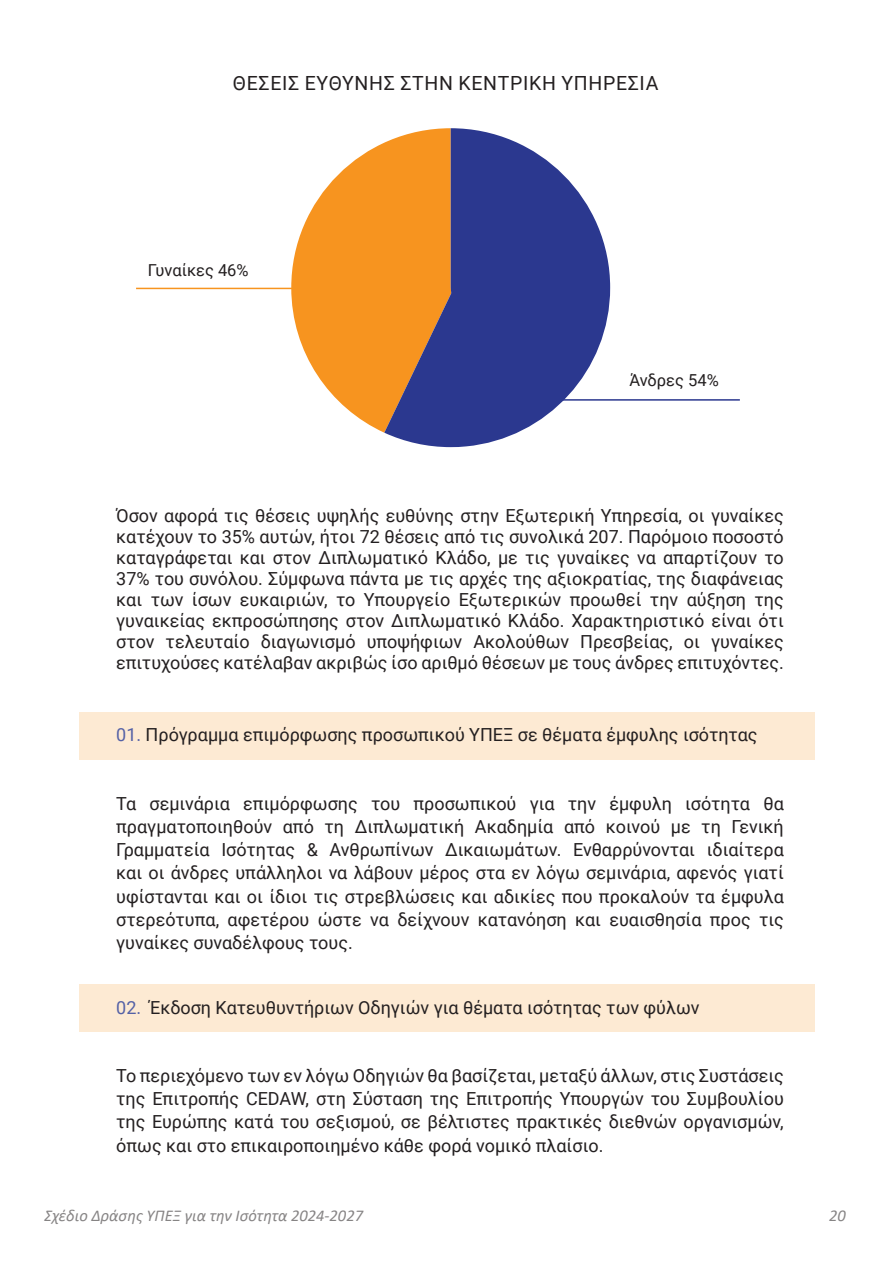
<style>
.page{position:relative;width:893px;height:1263px;background:#fff}
.page>*{position:absolute;margin:0;border:0;box-sizing:border-box;transform-origin:0 0}
.titles{font:19.5px "Roboto";letter-spacing:.035em;color:#231f20}
.Paragraph_Style_1{font:18px/23.2px "Roboto";color:#231f20;text-align:justify}
.t1{font:italic 16.5px "Calibri";color:#231f20}
.Paragraph_Style_1-2{font:16.5px "Roboto";color:#231f20}
.s1{color:#5461a6}
</style>
<div class="page">
<div style="left:79px;top:713px;width:735px;height:47px;background:#fdead3"></div>
<div style="left:79px;top:984px;width:735px;height:48px;background:#fdead3"></div>
<hr style="left:558px;top:399px;width:182px;height:2px;background:#2b388f">
<svg style="left:291px;top:143px;width:93px;height:290px;fill:#f7941f"></svg>
<svg style="left:384px;top:128px;width:226px;height:319px;fill:#2b388f"></svg>
<hr style="left:136px;top:288px;width:165px;height:1px;background:#f7941f">
<p class="titles" style="left:233px;top:69px;width:427px">ΘΕΣΕΙΣ ΕΥΘΥΝΗΣ ΣΤΗΝ ΚΕΝΤΡΙΚΉ ΥΠΗΡΕΣΙΑ</p>
<p class="Paragraph_Style_1-2" style="left:148px;top:258px;width:102px">Γυναίκες 46%</p>
<p class="Paragraph_Style_1-2" style="left:629px;top:369px;width:91px">Άνδρες 54%</p>
<p class="Paragraph_Style_1" style="left:116px;top:505px;width:669px;line-height:21px">Όσον αφορά τις θέσεις υψηλής ευθύνης στην Εξωτερική Υπηρεσία, οι γυναίκες κατέχουν το 35% αυτών, ήτοι 72 θέσεις από τις συνολικά 207. Παρόμοιο ποσοστό καταγράφεται και στον Διπλωματικό Κλάδο, με τις γυναίκες να απαρτίζουν το 37% του συνόλου. Σύμφωνα πάντα με τις αρχές της αξιοκρατίας, της διαφάνειας και των ίσων ευκαιριών, το Υπουργείο Εξωτερικών προωθεί την αύξηση της γυναικείας εκπροσώπησης στον Διπλωματικό Κλάδο. Χαρακτηριστικό είναι ότι στον τελευταίο διαγωνισμό υποψήφιων Ακολούθων Πρεσβείας, οι γυναίκες επιτυχούσες κατέλαβαν ακριβώς ίσο αριθμό θέσεων με τους άνδρες επιτυχόντες.</p>
<p class="Paragraph_Style_1" style="left:116px;top:723px;width:643px"><span class="s1">01.</span> Πρόγραμμα επιμόρφωσης προσωπικού ΥΠΕΞ σε θέματα έμφυλης ισότητας</p>
<p class="Paragraph_Style_1" style="left:116px;top:791px;width:669px">Τα σεμινάρια επιμόρφωσης του προσωπικού για την έμφυλη ισότητα θα πραγματοποιηθούν από τη Διπλωματική Ακαδημία από κοινού με τη Γενική Γραμματεία Ισότητας &amp; Ανθρωπίνων Δικαιωμάτων. Ενθαρρύνονται ιδιαίτερα και οι άνδρες υπάλληλοι να λάβουν μέρος στα εν λόγω σεμινάρια, αφενός γιατί υφίστανται και οι ίδιοι τις στρεβλώσεις και αδικίες που προκαλούν τα έμφυλα στερεότυπα, αφετέρου ώστε να δείχνουν κατανόηση και ευαισθησία προς τις γυναίκες συναδέλφους τους.</p>
<p class="Paragraph_Style_1" style="left:116px;top:995px;width:585px"><span class="s1">02.</span> Έκδοση Κατευθυντήριων Οδηγιών για θέματα ισότητας των φύλων</p>
<p class="Paragraph_Style_1" style="left:116px;top:1063px;width:669px">Το περιεχόμενο των εν λόγω Οδηγιών θα βασίζεται, μεταξύ άλλων, στις Συστάσεις της Επιτροπής CEDAW, στη Σύσταση της Επιτροπής Υπουργών του Συμβουλίου της Ευρώπης κατά του σεξισμού, σε βέλτιστες πρακτικές διεθνών οργανισμών, όπως και στο επικαιροποιημένο κάθε φορά νομικό πλαίσιο.</p>
<p class="t1" style="left:44px;top:1204px;width:320px">Σχέδιο Δράσης ΥΠΕΞ για την Ισότητα 2024-2027</p>
<p class="t1" style="left:829px;top:1204px;width:18px">20</p>
</div>
